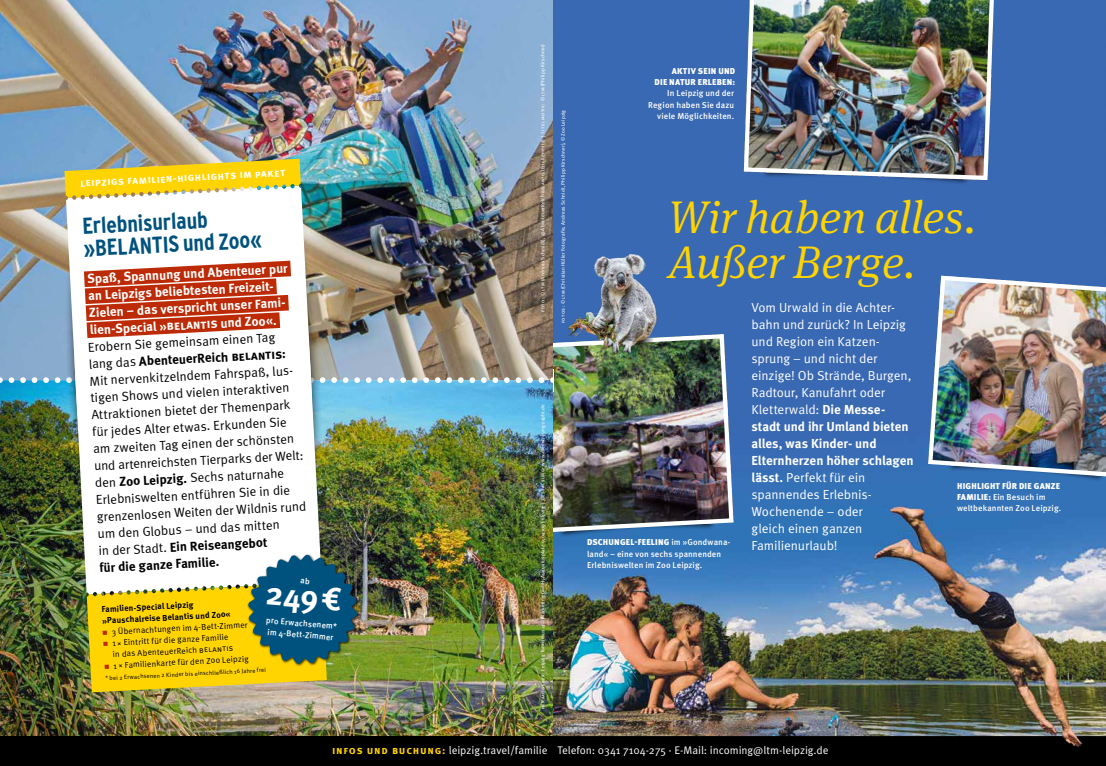
<style>
.page{position:relative;width:1106px;height:766px;background:#fff}
.page>*{position:absolute;margin:0;border:0;box-sizing:border-box;transform-origin:0 0}
.t1{font:italic 300 46px/45.4px "Meta Serif Pro";color:#ffd400}
.t2{font:700 32px "Meta Pro";color:#fff}
.t3{font:700 23px/22.7px "Interstate Condensed";color:#00527e}
.t4{font:13px/17px "Meta Pro Norm";color:#000}
.t5{font:13px/17px "Meta Pro Norm";letter-spacing:-.01em;color:#fff}
.t6{font:700 13px/17px "Meta Pro";color:#fff}
.t7{font:700 13px/17px "Meta Pro";color:#000}
.t8{font:11px "Meta Pro Norm";letter-spacing:-.005em;color:#fff}
.t9{font:700 11px "Meta Pro";color:#fff}
.t10{font:500 8.5px/11.3px "Meta Pro";letter-spacing:.01em;color:#fff}
.t11{font:8.5px/11.3px "Meta Pro Norm";color:#000}
.t12{font:700 8.5px/11.3px "Meta Pro";color:#000}
.t13{font:900 8.5px/11.3px "Meta Pro";letter-spacing:.025em;color:#fff;text-align:right}
.t14{font:6px "Meta Pro Norm";color:#000}
.t15{font:5px "Meta Pro";letter-spacing:.03em;color:#fff}
.s1{font-family:"Meta Pro Norm";font-weight:400}
.s2{font-family:"Meta Pro";font-weight:700}
.s3{color:#bc2b06}
.s4{font-weight:900}
.s5{font-family:"Meta Pro";font-weight:700;color:#ffd400}
</style>
<div class="page">
<img style="left:553px;top:0;width:553px;height:720px">
<div style="left:555px;top:475px;width:160px;height:62px;background:#000;opacity:.75"></div>
<img style="left:553px;top:334px;width:180px;height:196px">
<div style="left:530px;top:334px;width:203px;height:198px;border:4px solid #fff;border-radius:10px"></div>
<svg style="left:510px;top:0;width:43px;height:380px;background:#8b8f93"></svg>
<img style="left:0;top:0;width:510px;height:380px">
<img style="left:0;top:380px;width:553px;height:356px">
<img style="left:35px;top:380px;width:509px;height:3px">
<div style="left:946px;top:417px;width:160px;height:65px;background:#000;opacity:.75"></div>
<img style="left:928px;top:276px;width:178px;height:201px">
<div style="left:762px;top:124px;width:209px;height:61px;background:#3969b3"></div>
<img style="left:741px;top:0;width:255px;height:182px">
<div style="left:0;top:736px;width:553px;height:29px;background:#000"></div>
<div style="left:64px;top:206px;width:64px;height:358px;background:#000;opacity:.75"></div>
<img style="left:66px;top:186px;width:255px;height:408px">
<img style="left:64px;top:159px;width:237px;height:39px">
<div style="left:247px;top:553px;width:113px;height:113px;background:#000;opacity:.75"></div>
<img style="left:553px;top:212px;width:160px;height:145px">
<img style="left:553px;top:720px;width:553px;height:45px">
<img style="left:68px;top:204px;width:289px;height:488px">
<p class="t9" style="left:80px;top:174px;width:201px;rotate:-3deg">Lei pzigs Fa milie n-Hi ghli ghts im Pa ket</p>
<h3 class="t3" style="left:82px;top:214px;width:180px;rotate:-3deg">Erlebnisurlaub »BELANTIS und Zoo«</h3>
<p class="t6" style="left:87px;top:269px;width:202px;rotate:-3deg">Spaß, Spannung und Abenteuer pur an Leipzigs beliebtesten Freizeit-Zielen – das verspricht unser Fami&shy;lien-Special »BELANTIS und Zoo«.</p>
<p class="t4" style="left:87px;top:337px;width:189px;rotate:-3deg">Erobern Sie gemeinsam einen Tag</p>
<p class="t7" style="left:88px;top:354px;width:199px;rotate:-3deg"><span class="s1">lang das</span> AbenteuerReich BELANTIS:</p>
<p class="t4" style="left:89px;top:371px;width:211px;rotate:-3deg">Mit nervenkitzelndem Fahrspaß, lus&shy;tigen Shows und vielen interaktiven Attraktionen bietet der Themenpark für jedes Alter etwas. Erkunden Sie am zweiten Tag einen der schönsten und artenreichsten Tierparks der Welt: den <span class="s2">Zoo Leipzig.</span> Sechs naturnahe Erlebniswelten entführen Sie in die grenzenlosen Weiten der Wildnis rund um den Globus – und das mitten</p>
<p class="t7" style="left:98px;top:541px;width:170px;rotate:-3deg"><span class="s1">in der Stadt.</span> Ein Reiseangebot für die ganze Familie.</p>
<h2 class="t2" style="left:268px;top:568px;width:78px;rotate:5deg">249€</h2>
<p class="t10" style="left:267px;top:613px;width:72px;rotate:5deg">pro Erwachsenem* im 4-Bett-Zimmer</p>
<p class="t12" style="left:101px;top:603px;width:130px;rotate:-3deg">Familien-Special Leipzig »Pauschalreise Belantis und Zoo«</p>
<p class="t11" style="left:102px;top:625px;width:146px;rotate:-3deg"><span class="s3">■</span> 3 Übernachtungen im 4-Bett-Zimmer</p>
<p class="t11" style="left:112px;top:636px;width:122px;text-indent:-9px;rotate:-3deg"><span class="s3">■</span> 1× Eintritt für die ganze Familie in das AbenteuerReich Belantis</p>
<p class="t11" style="left:104px;top:659px;width:146px;rotate:-3deg"><span class="s3">■</span> 1× Familienkarte für den Zoo Leipzig</p>
<p class="t14" style="left:105px;top:673px;width:162px;rotate:-3deg">* bei 2 Erwachsenen 2 Kinder bis einschließlich 16 Jahre frei</p>
<p class="t15" style="left:539px;top:312px;width:270px;rotate:-90deg">Foto: © LTM (Andreas Schmidt), @ AbenteuerReich Belantis (Eric Kemnitz) | Titelm otiv: © LTM (Philipp Kirschner)</p>
<p class="t15" style="left:559px;top:323px;width:215px;rotate:-90deg">Fotos: © LTM (Christian Hüller Fotografie, Andreas Schnidt, Philipp Kirschner), © Zoo Leipzig</p>
<p class="t15" style="left:539px;top:709px;width:306px;rotate:-90deg">Herausgeb er: Leipzig Tourismus und Marketing GmbH, Augustusplatz 9, 04109 Leipzig | G estaltung: www.diemar-jung-zapfe.de</p>
<p class="t13" style="left:654px;top:65px;width:82px">AKTIV SEIN UND<br>DIE NATUR ERLEBEN:</p>
<p class="t10" style="left:648px;top:87px;width:88px;text-align:right">In Leipzig und der<br>Region haben Sie dazu viele Möglichkeiten.</p>
<h1 class="t1" style="left:668px;top:192px;width:309px">Wir haben alles.<br>Außer Berge.</h1>
<p class="t5" style="left:751px;top:298px;width:161px">Vom Urwald in die Achter&shy;bahn und zurück? In Leipzig und Region ein Katzen&shy;sprung – und nicht der einzige! Ob Strände, Burgen,<br>Radtour, Kanufahrt oder<br>Kletterwald: <span class="s2">Die Messe-</span></p>
<p class="t6" style="left:751px;top:417px;width:164px">stadt und ihr Umland bieten alles, was Kinder- und<br>Elternherzen höher schlagen</p>
<p class="t5" style="left:751px;top:468px;width:122px"><span class="s2">lässt.</span> Perfekt für ein spannendes Erlebnis-<br>Wochenende – oder gleich einen ganzen<br>Familienurlaub!</p>
<p class="t10" style="left:957px;top:479px;width:106px"><span class="s4">HIGHLIGHT FÜR DIE GANZE<br>FAMILIE:</span> Ein Besuch im weltbekannten Zoo Leipzig.</p>
<p class="t10" style="left:587px;top:536px;width:145px"><span class="s4">DSCHUNGEL-FEELING</span> im »Gondwana&shy;land« – eine von sechs spannenden<br>Erlebniswelten im Zoo Leipzig.</p>
<p class="t8" style="left:332px;top:741px;width:498px"><span class="s5">Infos und Buchung:</span> leipzig.travel/familie Telefon: 0341 7104-275 · E-Mail: incoming@ltm-leipzig.de</p>
</div>
